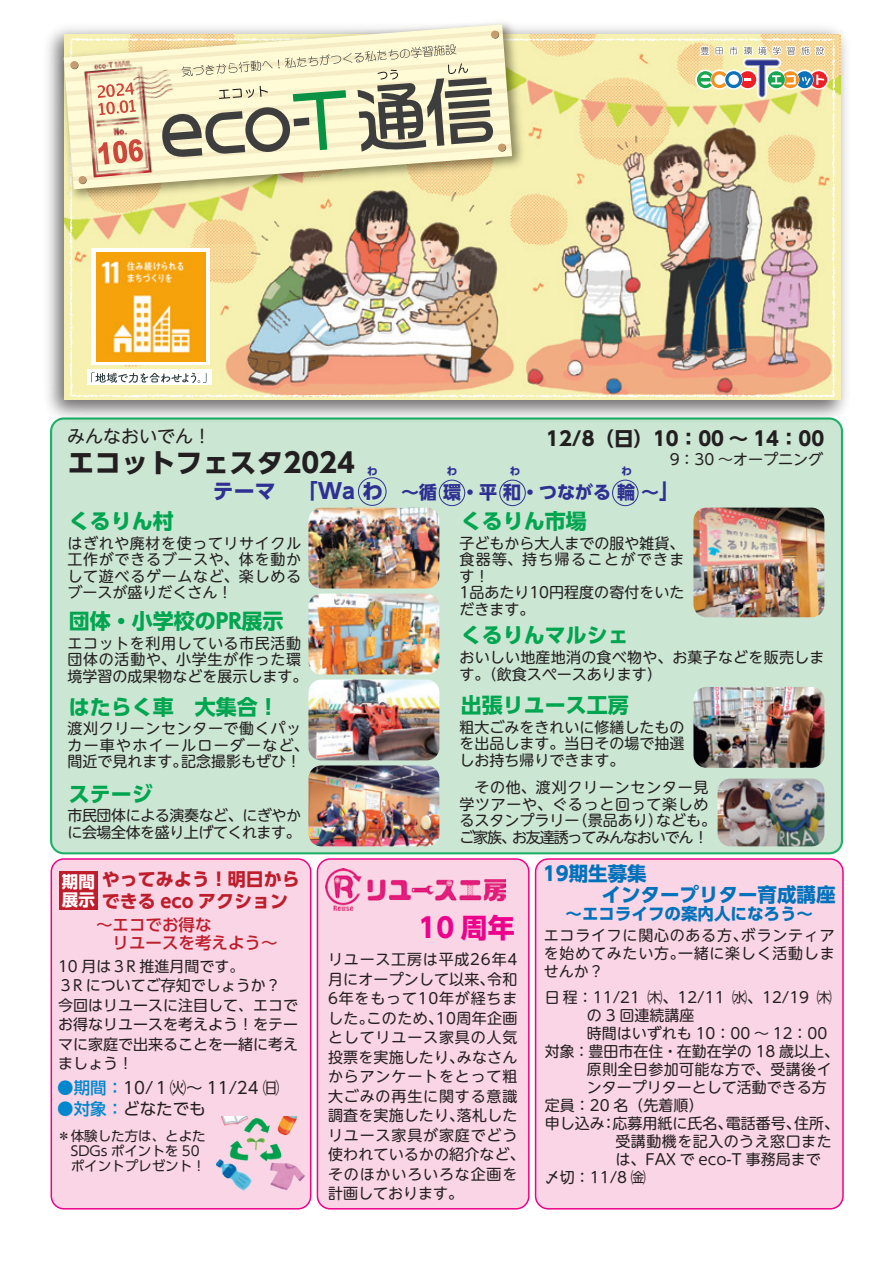
<style>
.page{position:relative;width:893px;height:1263px;background:#fff}
.page>*{position:absolute;margin:0;border:0;box-sizing:border-box;transform-origin:0 0}
.t1{font:700 27px "UD Shin Go Pro";color:#231f20}
.t2{font:700 27px "UD Shin Go Pro";color:#ed028c}
.t3{font:700 21px "UD Shin Go Pro";color:#00a54f}
.t4{font:700 19.5px/21px "UD Shin Go Pro";color:#0072bc}
.t5{font:700 19.5px "UD Shin Go Pro";color:#231f20}
.t6{font:700 18px "UD Shin Go Pro";color:#2e3092}
.t7{font:700 18px/22.5px "UD Shin Go Pro";color:#be1d2c}
.t8{font:18px "UD Shin M Go Pro";color:#231f20}
.t9{font:16.5px "UD Shin Go Pro";color:#231f20}
.t10{font:500 16.5px/18px "UD Shin Go Pro";color:#be1d2c}
.t11{font:700 16.5px "UD Shin Go Pro";color:#0072bc}
.t12{font:700 16.5px/18px "UD Shin Go Pro";color:#fff}
.t13{font:15px/16.5px "UD Shin M Go Pro";letter-spacing:.01em;color:#231f20;text-align:justify}
.t14{font:15px/19.5px "UD Shin M Go Pro";letter-spacing:.055em;color:#231f20}
.t15{font:15px/16.5px "UD Shin M Go Pro";letter-spacing:.04em;color:#231f20}
.t16{font:15px/19.5px "UD Shin Go Pro";color:#231f20}
.t17{font:15px/16.5px "UD Shin M Go Pro";letter-spacing:-.03em;color:#231f20}
.t18{font:15px "UD Shin M Go Pro";letter-spacing:.03em;color:#231f20}
.t19{font:13.5px/15px "UD Shin Go Pro";color:#231f20}
.t20{font:700 10.5px "UD Shin Go Pro";color:#2e3092}
.s1{font-size:21px}
.s2{font-weight:500;color:#0087cd}
</style>
<div class="page">
<div style="left:51px;top:418px;width:791px;height:435px;background:#cbe6d3;border-radius:13px"></div>
<div style="left:439px;top:480px;width:26px;height:26px;border:1px solid #2e3092;border-radius:50%"></div>
<div style="left:358px;top:477px;width:28px;height:29px;border:1px solid #2e3092;border-radius:50%"></div>
<div style="left:499px;top:480px;width:27px;height:26px;border:1px solid #2e3092;border-radius:50%"></div>
<div style="left:612px;top:480px;width:26px;height:26px;border:1px solid #2e3092;border-radius:50%"></div>
<img style="left:308px;top:508px;width:131px;height:80px">
<img style="left:693px;top:508px;width:131px;height:109px">
<img style="left:693px;top:687px;width:131px;height:81px">
<img style="left:718px;top:779px;width:106px;height:67px">
<img style="left:308px;top:593px;width:131px;height:81px">
<img style="left:308px;top:679px;width:131px;height:81px">
<img style="left:308px;top:765px;width:131px;height:81px">
<div style="left:51px;top:859px;width:260px;height:350px;background:#fad5e5;border-radius:13px"></div>
<div style="left:51px;top:858px;width:260px;height:351px;border:2px solid #ed028c;border-radius:13px"></div>
<div style="left:317px;top:859px;width:212px;height:350px;background:#fad5e5;border-radius:13px"></div>
<div style="left:317px;top:858px;width:213px;height:351px;border:2px solid #ed028c;border-radius:13px"></div>
<div style="left:536px;top:859px;width:307px;height:350px;background:#fad5e5;border-radius:13px"></div>
<div style="left:535px;top:858px;width:309px;height:351px;border:2px solid #ed028c;border-radius:13px"></div>
<img style="left:216px;top:1116px;width:89px;height:75px">
<img style="left:326px;top:868px;width:179px;height:42px">
<div style="left:60px;top:871px;width:38px;height:38px;background:#be1d2c"></div>
<img style="left:48px;top:28px;width:798px;height:400px">
<img style="left:70px;top:38px;width:765px;height:359px">
<div style="left:91px;top:248px;width:119px;height:117px;background:#fff"></div>
<img style="left:96px;top:252px;width:109px;height:109px">
<img style="left:55px;top:22px;width:474px;height:184px">
<svg style="left:64px;top:24px;width:448px;height:165px"></svg>
<div style="left:79px;top:176px;width:8px;height:8px;background:#81755e;border-radius:50%"></div>
<div style="left:79px;top:176px;width:7px;height:8px;background:#c59c6e;border-radius:50%"></div>
<img style="left:49px;top:56px;width:15px;height:125px">
<svg style="left:695px;top:46px;width:134px;height:53px;background:#d3c7a6"></svg>
<svg style="left:64px;top:30px;width:447px;height:151px;background:#dad3b1"></svg>
<div style="left:87px;top:369px;width:124px;height:16px;background:#fff"></div>
<svg style="left:91px;top:372px;width:115px;height:11px"></svg>
<p class="t8" style="left:67px;top:421px;width:145px">みんなおいでん！</p>
<h3 class="t5" style="left:546px;top:422px;width:280px">12/8（日）10：00 ～ 14：00</h3>
<h1 class="t1" style="left:68px;top:441px;width:289px">エコットフェスタ2024</h1>
<p class="t13" style="left:670px;top:450px;width:155px">9：30 ～オープニング</p>
<p class="t20" style="left:367px;top:463px;width:12px">わ</p>
<p class="t20" style="left:447px;top:463px;width:12px">わ</p>
<p class="t20" style="left:510px;top:463px;width:12px">わ</p>
<p class="t20" style="left:622px;top:463px;width:12px">わ</p>
<p class="t6" style="left:213px;top:478px;width:469px"><span class="s1">テーマ　「Wa わ</span>　～循 環・平 和・つながる 輪 ～<span class="s1">」</span></p>
<h2 class="t3" style="left:69px;top:504px;width:106px">くるりん村</h2>
<p class="t13" style="left:67px;top:534px;width:235px">はぎれや廃材を使ってリサイクル工作ができるブースや、体を動かして遊べるゲームなど、楽しめるブースが盛りだくさん！</p>
<h2 class="t3" style="left:69px;top:604px;width:216px">団体・小学校のPR展示</h2>
<p class="t15" style="left:67px;top:634px;width:241px">エコットを利用している市民活動団体の活動や、小学生が作った環境学習の成果物などを展示します。</p>
<h2 class="t3" style="left:69px;top:689px;width:211px">はたらく車　大集合！</h2>
<p class="t15" style="left:67px;top:720px;width:243px">渡刈クリーンセンターで働くパッカー車やホイールローダーなど、間近で見れます。記念撮影もぜひ！</p>
<h2 class="t3" style="left:69px;top:776px;width:85px">ステージ</h2>
<p class="t17" style="left:67px;top:806px;width:235px">市民団体による演奏など、にぎやかに会場全体を盛り上げてくれます。</p>
<p class="t7" style="left:102px;top:867px;width:199px">やってみよう！明日からできる eco アクション</p>
<p class="t10" style="left:96px;top:915px;width:183px">～エコでお得な<br>　リユースを考えよう～</p>
<p class="t16" style="left:58px;top:956px;width:242px">10 月は３R 推進月間です。<br>３R についてご存知でしょうか？今回はリユースに注目して、エコでお得なリユースを考えよう！をテーマに家庭で出来ることを一緒に考えましょう！</p>
<p class="t9" style="left:57px;top:1074px;width:224px"><span class="s2">●期間：</span>10/１㈫～ 11/24 ㈰</p>
<p class="t9" style="left:57px;top:1095px;width:150px"><span class="s2">●対象：</span>どなたでも</p>
<p class="t19" style="left:57px;top:1128px;width:150px">＊体験した方は、とよた　SDGs ポイントを 50　ポイントプレゼント！</p>
<p class="t12" style="left:62px;top:872px;width:34px">期間展示</p>
<h2 class="t3" style="left:461px;top:504px;width:127px">くるりん市場</h2>
<p class="t13" style="left:459px;top:534px;width:227px;text-align:left">子どもから大人までの服や雑貨、食器等、持ち帰ることができます！<br>1品あたり10円程度の寄付をいただきます。</p>
<h2 class="t3" style="left:461px;top:618px;width:169px">くるりんマルシェ</h2>
<p class="t13" style="left:459px;top:648px;width:367px">おいしい地産地消の食べ物や、お菓子などを販売します。（飲食スペースあります）</p>
<h2 class="t3" style="left:461px;top:688px;width:169px">出張リユース工房</h2>
<p class="t13" style="left:459px;top:718px;width:226px">粗大ごみをきれいに修繕したものを出品します。当日その場で抽選しお持ち帰りできます。</p>
<p class="t13" style="left:459px;top:779px;width:258px;text-align:left">　その他、渡刈クリーンセンター見学ツアーや、ぐるっと回って楽しめるスタンプラリー（景品あり）なども。ご家族、お友達誘ってみんなおいでん！</p>
<h1 class="t2" style="left:419px;top:905px;width:98px">10 周年</h1>
<p class="t14" style="left:328px;top:949px;width:198px">リユース工房は平成26年4月にオープンして以来、令和<br>6年をもって10年が経ちました。このため、10周年企画としてリユース家具の人気投票を実施したり、みなさんからアンケートをとって粗大ごみの再生に関する意識調査を実施したり、落札したリユース家具が家庭でどう使われているかの紹介など、そのほかいろいろな企画を計画しております。</p>
<h3 class="t4" style="left:543px;top:862px;width:294px">19期生募集<br>　　　インタープリター育成講座</h3>
<p class="t11" style="left:565px;top:900px;width:249px">～エコライフの案内人になろう～</p>
<p class="t13" style="left:544px;top:926px;width:292px;line-height:18px">エコライフに関心のある方、ボランティアを始めてみたい方。一緒に楽しく活動しませんか？</p>
<p class="t13" style="left:545px;top:988px;width:288px">日程：11/21 ㈭、12/11 ㈬、12/19 ㈭</p>
<p class="t13" style="left:587px;top:1006px;width:109px">の 3 回連続講座</p>
<p class="t13" style="left:587px;top:1024px;width:242px">時間はいずれも 10：00 ～ 12：00</p>
<p class="t13" style="left:545px;top:1042px;width:296px">対象：豊田市在住・在勤在学の 18 歳以上、</p>
<p class="t13" style="left:587px;top:1060px;width:246px">原則全日参加可能な方で、受講後イ</p>
<p class="t13" style="left:587px;top:1078px;width:241px">ンタープリターとして活動できる方</p>
<p class="t13" style="left:545px;top:1096px;width:160px">定員：20 名（先着順）</p>
<p class="t13" style="left:545px;top:1114px;width:296px">申し込み：応募用紙に氏名、電話番号、住所、</p>
<p class="t18" style="left:615px;top:1129px;width:218px">受講動機を記入のうえ窓口また</p>
<p class="t13" style="left:615px;top:1150px;width:207px">は、FAX で eco-T 事務局まで</p>
<p class="t13" style="left:545px;top:1168px;width:102px">〆切：11/8 ㈮</p>
</div>
